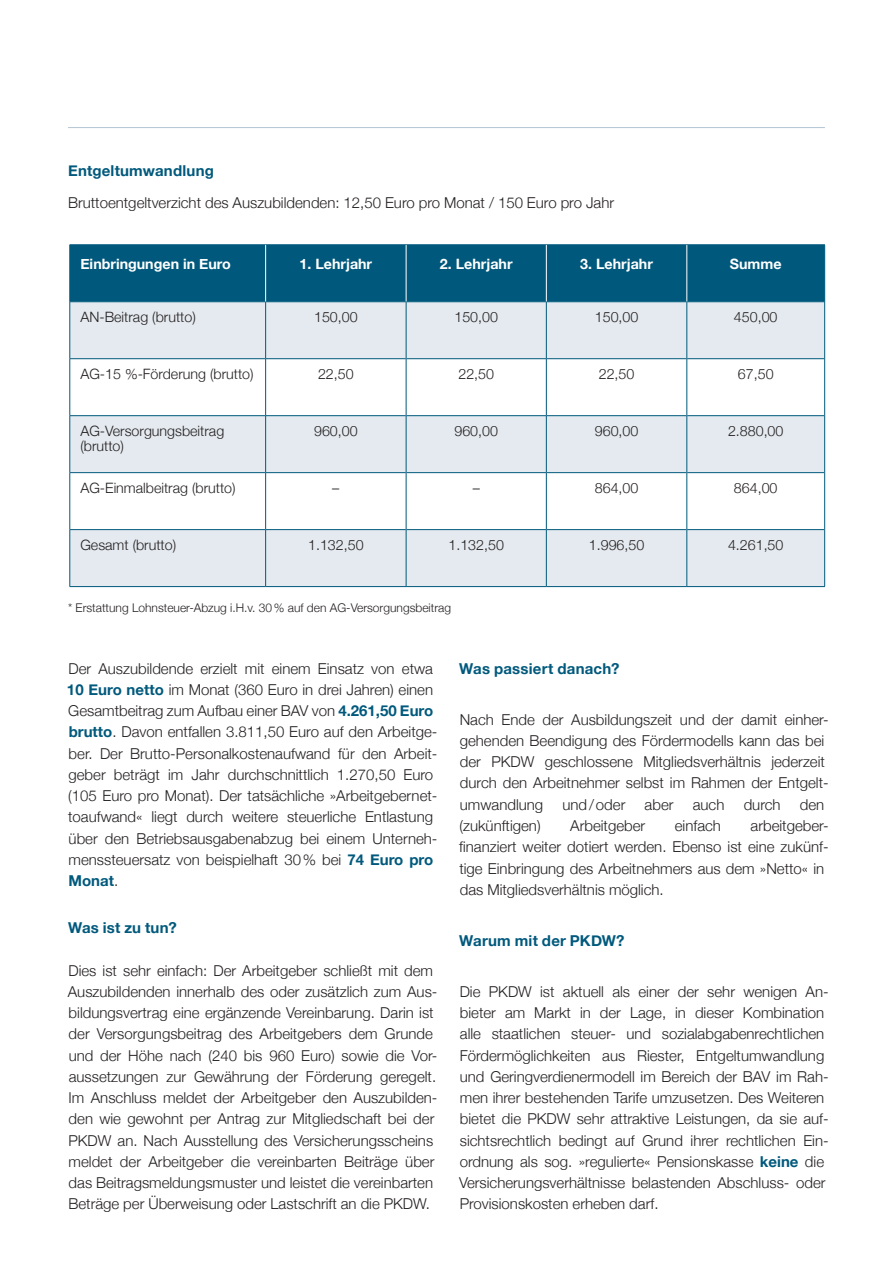
<style>
.page{position:relative;width:893px;height:1263px;background:#fff}
.page>*{position:absolute;margin:0;border:0;box-sizing:border-box;transform-origin:0 0}
.t1{font:300 15px/21.3px "Helvetica Neue";color:#231f20}
.t2{font:700 15px "Helvetica Neue";letter-spacing:.015em;color:#00597c}
.t3{font:300 14.25px/14.9px "Helvetica Neue";color:#231f20}
.t4{font:700 14.25px "Helvetica Neue";color:#fff}
.t5{font:300 12px "Helvetica Neue";color:#231f20}
.s1{font-weight:700;color:#00597c}
</style>
<div class="page">
<hr style="left:68px;top:127px;width:757px;height:1px;background:#b2c4d3">
<div style="left:71px;top:245px;width:753px;height:56px;background:#00597c"></div>
<svg style="left:71px;top:302px;width:753px;height:284px;fill:#e4eaef"></svg>
<hr style="left:70px;top:301px;width:196px;height:1px;background:#00597c">
<hr style="left:266px;top:301px;width:140px;height:1px;background:#00597c">
<hr style="left:406px;top:301px;width:140px;height:1px;background:#00597c">
<hr style="left:546px;top:301px;width:141px;height:1px;background:#00597c">
<hr style="left:687px;top:301px;width:137px;height:1px;background:#00597c">
<hr style="left:70px;top:358px;width:195px;height:1px;background:#00597c">
<hr style="left:266px;top:358px;width:140px;height:1px;background:#00597c">
<hr style="left:406px;top:358px;width:140px;height:1px;background:#00597c">
<hr style="left:547px;top:358px;width:139px;height:1px;background:#00597c">
<hr style="left:687px;top:358px;width:137px;height:1px;background:#00597c">
<hr style="left:70px;top:415px;width:195px;height:1px;background:#00597c">
<hr style="left:266px;top:415px;width:140px;height:1px;background:#00597c">
<hr style="left:406px;top:415px;width:140px;height:1px;background:#00597c">
<hr style="left:547px;top:415px;width:139px;height:1px;background:#00597c">
<hr style="left:687px;top:415px;width:137px;height:1px;background:#00597c">
<hr style="left:70px;top:472px;width:195px;height:1px;background:#00597c">
<hr style="left:266px;top:472px;width:140px;height:1px;background:#00597c">
<hr style="left:406px;top:472px;width:140px;height:1px;background:#00597c">
<hr style="left:547px;top:472px;width:139px;height:1px;background:#00597c">
<hr style="left:687px;top:472px;width:137px;height:1px;background:#00597c">
<hr style="left:70px;top:529px;width:195px;height:1px;background:#00597c">
<hr style="left:266px;top:529px;width:140px;height:1px;background:#00597c">
<hr style="left:406px;top:529px;width:140px;height:1px;background:#00597c">
<hr style="left:547px;top:529px;width:139px;height:1px;background:#00597c">
<hr style="left:687px;top:529px;width:137px;height:1px;background:#00597c">
<hr style="left:70px;top:244px;width:196px;height:1px;background:#00597c">
<hr style="left:70px;top:245px;width:1px;height:57px;background:#00597c">
<hr style="left:266px;top:244px;width:140px;height:1px;background:#00597c">
<hr style="left:406px;top:244px;width:140px;height:1px;background:#00597c">
<hr style="left:546px;top:244px;width:141px;height:1px;background:#00597c">
<hr style="left:687px;top:244px;width:138px;height:1px;background:#00597c">
<hr style="left:824px;top:245px;width:1px;height:57px;background:#00597c">
<hr style="left:70px;top:302px;width:1px;height:57px;background:#00597c">
<hr style="left:824px;top:302px;width:1px;height:57px;background:#00597c">
<hr style="left:70px;top:359px;width:1px;height:57px;background:#00597c">
<hr style="left:824px;top:359px;width:1px;height:57px;background:#00597c">
<hr style="left:70px;top:416px;width:1px;height:57px;background:#00597c">
<hr style="left:824px;top:416px;width:1px;height:57px;background:#00597c">
<hr style="left:70px;top:473px;width:1px;height:57px;background:#00597c">
<hr style="left:824px;top:473px;width:1px;height:57px;background:#00597c">
<hr style="left:70px;top:530px;width:1px;height:56px;background:#00597c">
<hr style="left:824px;top:530px;width:1px;height:56px;background:#00597c">
<hr style="left:70px;top:586px;width:196px;height:1px;background:#00597c">
<hr style="left:266px;top:586px;width:140px;height:1px;background:#00597c">
<hr style="left:406px;top:586px;width:140px;height:1px;background:#00597c">
<hr style="left:546px;top:586px;width:141px;height:1px;background:#00597c">
<hr style="left:687px;top:586px;width:138px;height:1px;background:#00597c">
<hr style="left:265px;top:245px;width:1px;height:56px;background:#fff">
<hr style="left:406px;top:245px;width:1px;height:56px;background:#fff">
<hr style="left:546px;top:245px;width:1px;height:56px;background:#fff">
<hr style="left:265px;top:302px;width:1px;height:57px;background:#00597c">
<hr style="left:406px;top:302px;width:1px;height:57px;background:#00597c">
<hr style="left:546px;top:302px;width:1px;height:57px;background:#00597c">
<hr style="left:265px;top:359px;width:1px;height:57px;background:#00597c">
<hr style="left:406px;top:359px;width:1px;height:57px;background:#00597c">
<hr style="left:546px;top:359px;width:1px;height:57px;background:#00597c">
<hr style="left:265px;top:416px;width:1px;height:57px;background:#00597c">
<hr style="left:406px;top:416px;width:1px;height:57px;background:#00597c">
<hr style="left:546px;top:416px;width:1px;height:57px;background:#00597c">
<hr style="left:265px;top:473px;width:1px;height:57px;background:#00597c">
<hr style="left:406px;top:473px;width:1px;height:57px;background:#00597c">
<hr style="left:546px;top:473px;width:1px;height:57px;background:#00597c">
<hr style="left:265px;top:530px;width:1px;height:56px;background:#00597c">
<hr style="left:406px;top:530px;width:1px;height:56px;background:#00597c">
<hr style="left:546px;top:530px;width:1px;height:56px;background:#00597c">
<hr style="left:686px;top:302px;width:1px;height:57px;background:#00597c">
<hr style="left:686px;top:359px;width:1px;height:57px;background:#00597c">
<hr style="left:686px;top:416px;width:1px;height:57px;background:#00597c">
<hr style="left:686px;top:473px;width:1px;height:57px;background:#00597c">
<hr style="left:686px;top:530px;width:1px;height:56px;background:#00597c">
<hr style="left:686px;top:245px;width:1px;height:56px;background:#fff">
<p class="t2" style="left:68px;top:159px;width:147px">Entgeltumwandlung</p>
<p class="t1" style="left:68px;top:191px;width:548px">Bruttoentgeltverzicht des Auszubildenden: 12,50 Euro pro Monat / 150 Euro pro Jahr</p>
<p class="t4" style="left:80px;top:253px;width:152px">Einbringungen in Euro</p>
<p class="t4" style="left:300px;top:253px;width:74px">1. Lehrjahr</p>
<p class="t4" style="left:440px;top:253px;width:74px">2. Lehrjahr</p>
<p class="t4" style="left:580px;top:253px;width:74px">3. Lehrjahr</p>
<p class="t4" style="left:730px;top:253px;width:53px">Summe</p>
<p class="t3" style="left:80px;top:308px;width:117px">AN-Beitrag (brutto)</p>
<p class="t3" style="left:314px;top:308px;width:45px">150,00</p>
<p class="t3" style="left:454px;top:308px;width:45px">150,00</p>
<p class="t3" style="left:595px;top:308px;width:45px">150,00</p>
<p class="t3" style="left:734px;top:308px;width:45px">450,00</p>
<p class="t3" style="left:80px;top:365px;width:175px">AG-15 %-Förderung (brutto)</p>
<p class="t3" style="left:318px;top:365px;width:37px">22,50</p>
<p class="t3" style="left:458px;top:365px;width:37px">22,50</p>
<p class="t3" style="left:599px;top:365px;width:37px">22,50</p>
<p class="t3" style="left:738px;top:365px;width:37px">67,50</p>
<p class="t3" style="left:80px;top:422px;width:145px">AG-Versorgungsbeitrag (brutto)</p>
<p class="t3" style="left:314px;top:422px;width:45px">960,00</p>
<p class="t3" style="left:454px;top:422px;width:45px">960,00</p>
<p class="t3" style="left:595px;top:422px;width:45px">960,00</p>
<p class="t3" style="left:728px;top:422px;width:57px">2.880,00</p>
<p class="t3" style="left:80px;top:479px;width:157px">AG-Einmalbeitrag (brutto)</p>
<p class="t3" style="left:332px;top:479px;width:9px">–</p>
<p class="t3" style="left:473px;top:479px;width:9px">–</p>
<p class="t3" style="left:595px;top:479px;width:45px">864,00</p>
<p class="t3" style="left:734px;top:479px;width:45px">864,00</p>
<p class="t3" style="left:80px;top:536px;width:97px">Gesamt (brutto)</p>
<p class="t3" style="left:308px;top:536px;width:57px">1.132,50</p>
<p class="t3" style="left:448px;top:536px;width:57px">1.132,50</p>
<p class="t3" style="left:589px;top:536px;width:57px">1.996,50</p>
<p class="t3" style="left:728px;top:536px;width:57px">4.261,50</p>
<p class="t5" style="left:68px;top:598px;width:384px">* Erstattung Lohnsteuer-Abzug i.H.v. 30% auf den AG-Versorgungsbeitrag</p>
<p class="t1" style="left:67px;top:656px;width:372px">Der Auszubildende erzielt mit einem Einsatz von etwa <span class="s1">10 Euro netto</span> im Monat (360 Euro in drei Jahren) einen Gesamtbeitrag zum Aufbau einer BAV von <span class="s1">4.261,50 Euro brutto</span>. Davon entfallen 3.811,50 Euro auf den Arbeitge&shy;ber. Der Brutto-Personalkostenaufwand für den Arbeit&shy;geber beträgt im Jahr durchschnittlich 1.270,50 Euro (105 Euro pro Monat). Der tatsächliche »Arbeitgebernet&shy;toaufwand« liegt durch weitere steuerliche Entlastung über den Betriebsausgabenabzug bei einem Unterneh&shy;menssteuersatz von beispielhaft 30% bei <span class="s1">74 Euro pro Monat</span>.</p>
<p class="t2" style="left:68px;top:916px;width:110px">Was ist zu tun?</p>
<p class="t1" style="left:68px;top:958px;width:371px">Dies ist sehr einfach: Der Arbeitgeber schließt mit dem Auszubildenden innerhalb des oder zusätzlich zum Aus&shy;bildungsvertrag eine ergänzende Vereinbarung. Darin ist der Versorgungsbeitrag des Arbeitgebers dem Grunde und der Höhe nach (240 bis 960 Euro) sowie die Vor&shy;aussetzungen zur Gewährung der Förderung geregelt.<br>Im Anschluss meldet der Arbeitgeber den Auszubilden&shy;den wie gewohnt per Antrag zur Mitgliedschaft bei der PKDW an. Nach Ausstellung des Versicherungsscheins meldet der Arbeitgeber die vereinbarten Beiträge über das Beitragsmeldungsmuster und leistet die vereinbarten Beträge per Überweisung oder Lastschrift an die PKDW.</p>
<p class="t2" style="left:459px;top:656px;width:162px">Was passiert danach?</p>
<p class="t1" style="left:460px;top:708px;width:370px">Nach Ende der Ausbildungszeit und der damit einher&shy;gehenden Beendigung des Fördermodells kann das bei der PKDW geschlossene Mitgliedsverhältnis jederzeit durch den Arbeitnehmer selbst im Rahmen der Entgelt&shy;umwandlung</p>
<p class="t1" style="left:562px;top:793px;width:64px">und/oder</p>
<p class="t1" style="left:645px;top:793px;width:30px">aber</p>
<p class="t1" style="left:693px;top:793px;width:33px">auch</p>
<p class="t1" style="left:744px;top:793px;width:38px">durch</p>
<p class="t1" style="left:800px;top:793px;width:26px">den</p>
<p class="t1" style="left:459px;top:814px;width:83px">(zukünftigen)</p>
<p class="t1" style="left:570px;top:814px;width:77px">Arbeitgeber</p>
<p class="t1" style="left:675px;top:814px;width:48px">einfach</p>
<p class="t1" style="left:459px;top:814px;width:371px;text-indent:291px">arbeitgeber&shy;finanziert weiter dotiert werden. Ebenso ist eine zukünf&shy;tige Einbringung des Arbeitnehmers aus dem »Netto« in das Mitgliedsverhältnis möglich.</p>
<p class="t2" style="left:459px;top:929px;width:167px">Warum mit der PKDW?</p>
<p class="t1" style="left:459px;top:980px;width:371px">Die PKDW ist aktuell als einer der sehr wenigen An&shy;bieter am Markt in der Lage, in dieser Kombination alle staatlichen steuer- und sozialabgabenrechtlichen Fördermöglichkeiten aus Riester, Entgeltumwandlung und Geringverdienermodell im Bereich der BAV im Rah&shy;men ihrer bestehenden Tarife umzusetzen. Des Weiteren bietet die PKDW sehr attraktive Leistungen, da sie auf&shy;sichtsrechtlich bedingt auf Grund ihrer rechtlichen Ein&shy;ordnung als sog. »regulierte« Pensionskasse <span class="s1">keine</span> die Versicherungsverhältnisse belastenden Abschluss- oder Provisionskosten erheben darf.</p>
</div>
